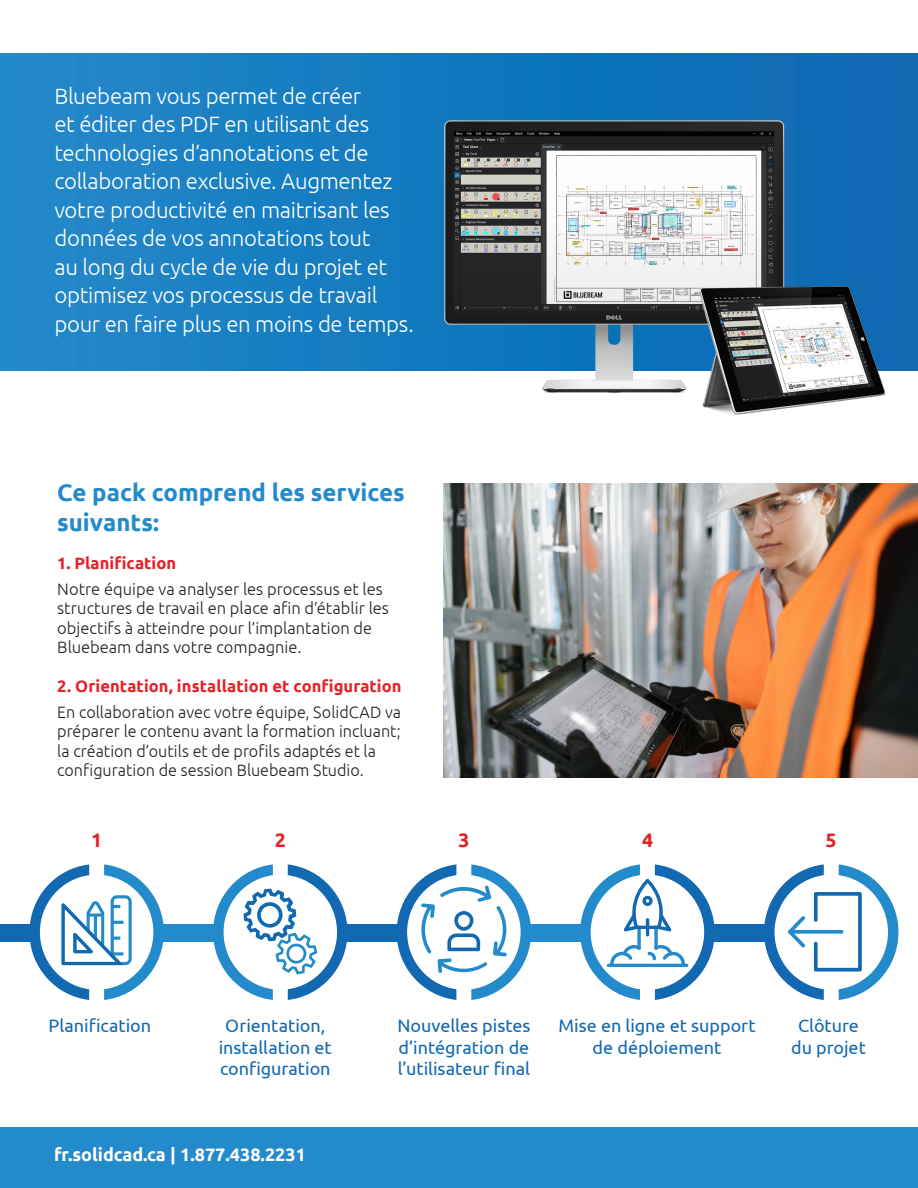
<style>
.page{position:relative;width:918px;height:1188px;background:#fff}
.page>*{position:absolute;margin:0;border:0;box-sizing:border-box;transform-origin:0 0}
.Header_3{font:700 24px/30px "Ubuntu";color:#238acb}
.t1{font:300 22.2px/28.5px "Ubuntu";letter-spacing:-.015em;color:#fff}
.Header_2{font:700 19.5px "Ubuntu";color:#e52127}
.Header_2-2{font:18px/21.6px "Ubuntu";color:#1268b1;text-align:center}
.t2{font:700 18px "Ubuntu";color:#fff}
.Body_EN{font:300 16.5px/19.5px "Ubuntu";color:#231f20}
.Header_2-3{font:700 16.5px "Ubuntu";letter-spacing:.005em;color:#e52127}
</style>
<div class="page">
<div style="left:0;top:1127px;width:918px;height:61px;background:#238acb"></div>
<div style="left:0;top:54px;width:918px;height:316px;background:linear-gradient(to right,#1f89ca,#0868b1)"></div>
<img style="left:410px;top:90px;width:508px;height:325px">
<div style="left:0;top:925px;width:36px;height:17px;background:#1268b1"></div>
<div style="left:157px;top:925px;width:60px;height:17px;background:#238acb"></div>
<div style="left:339px;top:925px;width:60px;height:17px;background:#1268b1"></div>
<div style="left:526px;top:925px;width:60px;height:17px;background:#238acb"></div>
<div style="left:709px;top:925px;width:60px;height:17px;background:#1268b1"></div>
<svg style="left:29px;top:864px;width:135px;height:136px"></svg>
<svg style="left:213px;top:864px;width:135px;height:136px"></svg>
<svg style="left:397px;top:864px;width:134px;height:136px"></svg>
<svg style="left:580px;top:864px;width:135px;height:136px"></svg>
<svg style="left:764px;top:864px;width:134px;height:136px"></svg>
<img style="left:444px;top:483px;width:474px;height:294px">
<p class="t1" style="left:54px;top:81px;width:361px">Bluebeam vous permet de créer<br>et éditer des PDF en utilisant des technologies d’annotations et de collaboration exclusive. Augmentez votre productivité en maitrisant les données de vos annotations tout<br>au long du cycle de vie du projet et optimisez vos processus de travail pour en faire plus en moins de temps.</p>
<p class="Header_3" style="left:57px;top:477px;width:349px">Ce pack comprend les services suivants:</p>
<p class="Header_2-3" style="left:57px;top:553px;width:120px">1. Planification</p>
<p class="Body_EN" style="left:57px;top:578px;width:333px">Notre équipe va analyser les processus et les structures de travail en place afin d’établir les objectifs à atteindre pour l’implantation de Bluebeam dans votre compagnie.</p>
<p class="Header_2-3" style="left:57px;top:676px;width:346px">2. Orientation, installation et configuration</p>
<p class="Body_EN" style="left:57px;top:702px;width:345px">En collaboration avec votre équipe, SolidCAD va préparer le contenu avant la formation incluant; la création d’outils et de profils adaptés et la configuration de session Bluebeam Studio.</p>
<p class="Header_2" style="left:91px;top:828px;width:13px">1</p>
<p class="Header_2" style="left:275px;top:828px;width:13px">2</p>
<p class="Header_2" style="left:458px;top:828px;width:13px">3</p>
<p class="Header_2" style="left:642px;top:828px;width:13px">4</p>
<p class="Header_2" style="left:825px;top:828px;width:13px">5</p>
<p class="Header_2-2" style="left:49px;top:1014px;width:104px">Planification</p>
<p class="Header_2-2" style="left:219px;top:1014px;width:115px">Orientation, installation et configuration</p>
<p class="Header_2-2" style="left:558px;top:1014px;width:199px">Mise en ligne et support de déploiement</p>
<p class="Header_2-2" style="left:397px;top:1014px;width:135px;text-align:justify">Nouvelles pistes d’intégration de l’utilisateur final</p>
<p class="Header_2-2" style="left:791px;top:1014px;width:76px">Clôture du projet</p>
<p class="t2" style="left:54px;top:1144px;width:253px">fr.solidcad.ca | 1.877.438.2231</p>
</div>
